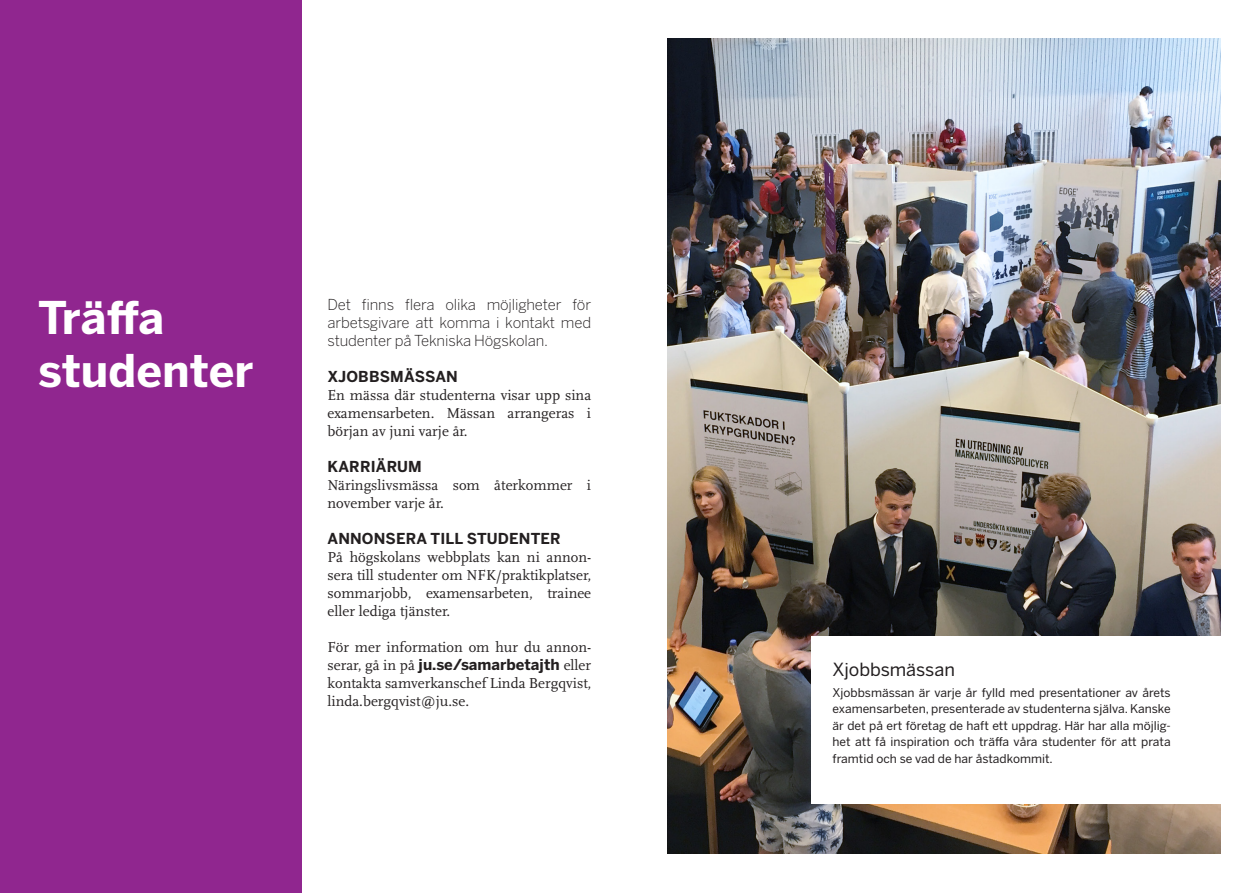
<style>
.page{position:relative;width:1259px;height:893px;background:#fff}
.page>*{position:absolute;margin:0;border:0;box-sizing:border-box;transform-origin:0 0}
.Ny_rubrik{font:700 44.7px/53.7px "Benton Sans";color:#fff}
.Ny_rubrik_1{font:18px "Benton Sans";letter-spacing:-.005em;color:#231f20}
.Ny_bröd{font:15px/18px "Scala OT";color:#231f20;text-align:justify}
.Ny_ingress{font:300 15px/18px "Benton Sans";letter-spacing:-.01em;color:#231f20;text-align:justify}
.Ny_mellanrubrik{font:700 15px "Benton Sans";letter-spacing:.01em;color:#231f20}
.Ny_figur_bröd{font:12px/16.5px "Benton Sans";color:#231f20;text-align:justify}
.s1{font-family:"Benton Sans";font-weight:700}
</style>
<div class="page">
<div style="left:0;top:0;width:302px;height:893px;background:#90268f"></div>
<img style="left:668px;top:38px;width:552px;height:816px">
<div style="left:811px;top:636px;width:410px;height:168px;background:#fff"></div>
<p class="Ny_rubrik" style="left:38px;top:290px;width:217px">Träffa studenter</p>
<p class="Ny_ingress" style="left:327px;top:296px;width:265px">Det finns flera olika möjligheter för arbetsgivare att komma i kontakt med studenter på Tekniska Högskolan.</p>
<p class="Ny_mellanrubrik" style="left:327px;top:368px;width:132px">XJOBBSMÄSSAN</p>
<p class="Ny_bröd" style="left:327px;top:387px;width:265px">En mässa där studenterna visar upp sina examensarbeten. Mässan arrangeras i början av juni varje år.</p>
<p class="Ny_mellanrubrik" style="left:327px;top:458px;width:96px">KARRIÄRUM</p>
<p class="Ny_bröd" style="left:327px;top:477px;width:265px">Näringslivsmässa som återkommer i november varje år.</p>
<p class="Ny_mellanrubrik" style="left:327px;top:530px;width:235px">ANNONSERA TILL STUDENTER</p>
<p class="Ny_bröd" style="left:327px;top:549px;width:265px">På högskolans webbplats kan ni annon&shy;sera till studenter om NFK/praktikplatser, sommarjobb, examensarbeten, trainee eller lediga tjänster.</p>
<p class="Ny_bröd" style="left:327px;top:639px;width:265px">För mer information om hur du annon&shy;serar, gå in på <span class="s1">ju.se/samarbetajth</span> eller kontakta samverkanschef Linda Bergqvist, linda.bergqvist@ju.se.</p>
<p class="Ny_rubrik_1" style="left:832px;top:659px;width:124px">Xjobbsmässan</p>
<p class="Ny_figur_bröd" style="left:832px;top:684px;width:340px">Xjobbsmässan är varje år fylld med presentationer av årets examensarbeten, presenterade av studenterna själva. Kanske är det på ert företag de haft ett uppdrag. Här har alla möjlig&shy;het att få inspiration och träffa våra studenter för att prata framtid och se vad de har åstadkommit.</p>
</div>
